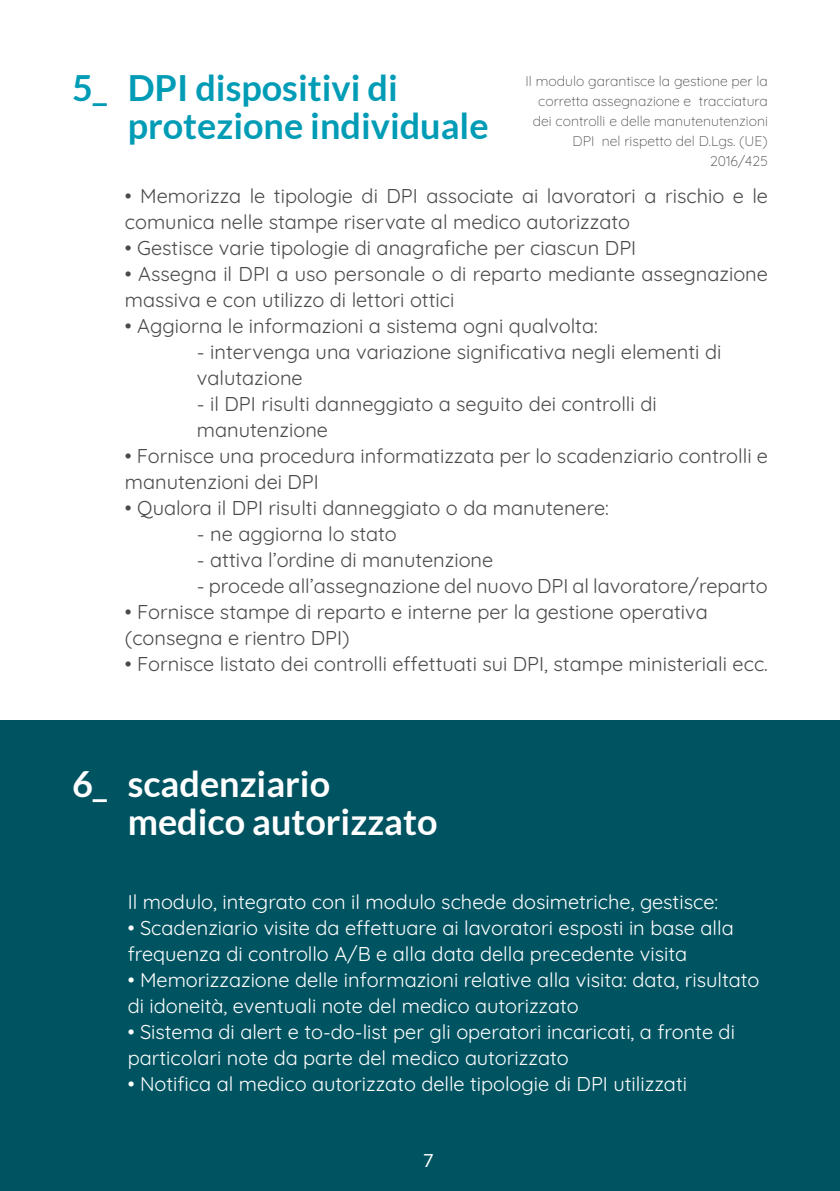
<style>
.page{position:relative;width:840px;height:1191px;background:#fff}
.page>*{position:absolute;margin:0;border:0;box-sizing:border-box;transform-origin:0 0}
.t1{font:700 36px/38px "Lato";color:#009cb6}
.t2{font:700 36px/38px "Lato";color:#fff}
.t3{font:20px/26px "Quicksand";color:#4a4a49}
.t4{font:20px/26px "Quicksand";color:#fff}
.t5{font:18px "Lato";color:#87979a}
.t6{font:300 14px/20px "Quicksand";color:#4a4a49;text-align:right}
.s1{color:#fff}
</style>
<div class="page">
<div style="left:0;top:720px;width:839px;height:471px;background:#005461"></div>
<h1 class="t1" style="left:72px;top:68px;width:37px">5_</h1>
<h1 class="t1" style="left:128px;top:68px;width:362px">DPI dispositivi di protezione individuale</h1>
<p class="t6" style="left:525px;top:70px;width:244px">Il modulo garantisce la gestione per la corretta assegnazione e tracciatura dei controlli e delle manutenutenzioni<br>DPI nel rispetto del D.Lgs. (UE)<br>2016/425</p>
<p class="t3" style="left:125px;top:181px;width:644px">• Memorizza le tipologie di DPI associate ai lavoratori a rischio e le comunica nelle stampe riservate al medico autorizzato</p>
<p class="t3" style="left:125px;top:233px;width:512px">• Gestisce varie tipologie di anagrafiche per ciascun DPI</p>
<p class="t3" style="left:125px;top:259px;width:644px">• Assegna il DPI a uso personale o di reparto mediante assegnazione massiva e con utilizzo di lettori ottici</p>
<p class="t3" style="left:125px;top:311px;width:474px">• Aggiorna le informazioni a sistema ogni qualvolta:</p>
<p class="t3" style="left:197px;top:337px;width:525px">- intervenga una variazione significativa negli elementi di valutazione</p>
<p class="t3" style="left:197px;top:389px;width:461px">- il DPI risulti danneggiato a seguito dei controlli di manutenzione</p>
<p class="t3" style="left:125px;top:441px;width:644px">• Fornisce una procedura informatizzata per lo scadenziario controlli e manutenzioni dei DPI</p>
<p class="t3" style="left:125px;top:493px;width:485px">• Qualora il DPI risulti danneggiato o da manutenere:</p>
<p class="t3" style="left:197px;top:519px;width:201px">- ne aggiorna lo stato</p>
<p class="t3" style="left:197px;top:545px;width:298px">- attiva l’ordine di manutenzione</p>
<p class="t3" style="left:197px;top:571px;width:572px">- procede all’assegnazione del nuovo DPI al lavoratore/reparto</p>
<p class="t3" style="left:125px;top:597px;width:584px">• Fornisce stampe di reparto e interne per la gestione operativa (consegna e rientro DPI)</p>
<p class="t3" style="left:125px;top:649px;width:644px">• Fornisce listato dei controlli effettuati sui DPI, stampe ministeriali ecc.</p>
<h1 class="t2" style="left:72px;top:765px;width:37px">6_</h1>
<h1 class="t2" style="left:128px;top:765px;width:311px">scadenziario medico autorizzato</h1>
<p class="t4" style="left:128px;top:887px;width:591px">Il modulo, integrato con il modulo schede dosimetriche, gestisce:</p>
<p class="t4" style="left:128px;top:913px;width:607px">• Scadenziario visite da effettuare ai lavoratori esposti in base alla frequenza di controllo A/B e alla data della precedente visita</p>
<p class="t4" style="left:128px;top:965px;width:633px">• Memorizzazione delle informazioni relative alla visita: data, risultato di idoneità, eventuali note del medico autorizzato</p>
<p class="t4" style="left:128px;top:1017px;width:608px">• Sistema di alert e to-do-list per gli operatori incaricati, a fronte di particolari note da parte del medico autorizzato</p>
<p class="t4" style="left:128px;top:1069px;width:560px">• Notifica al medico autorizzato delle tipologie di DPI utilizzati</p>
<p class="t5" style="left:414px;top:1151px;width:20px">7<span class="s1">7</span></p>
</div>
